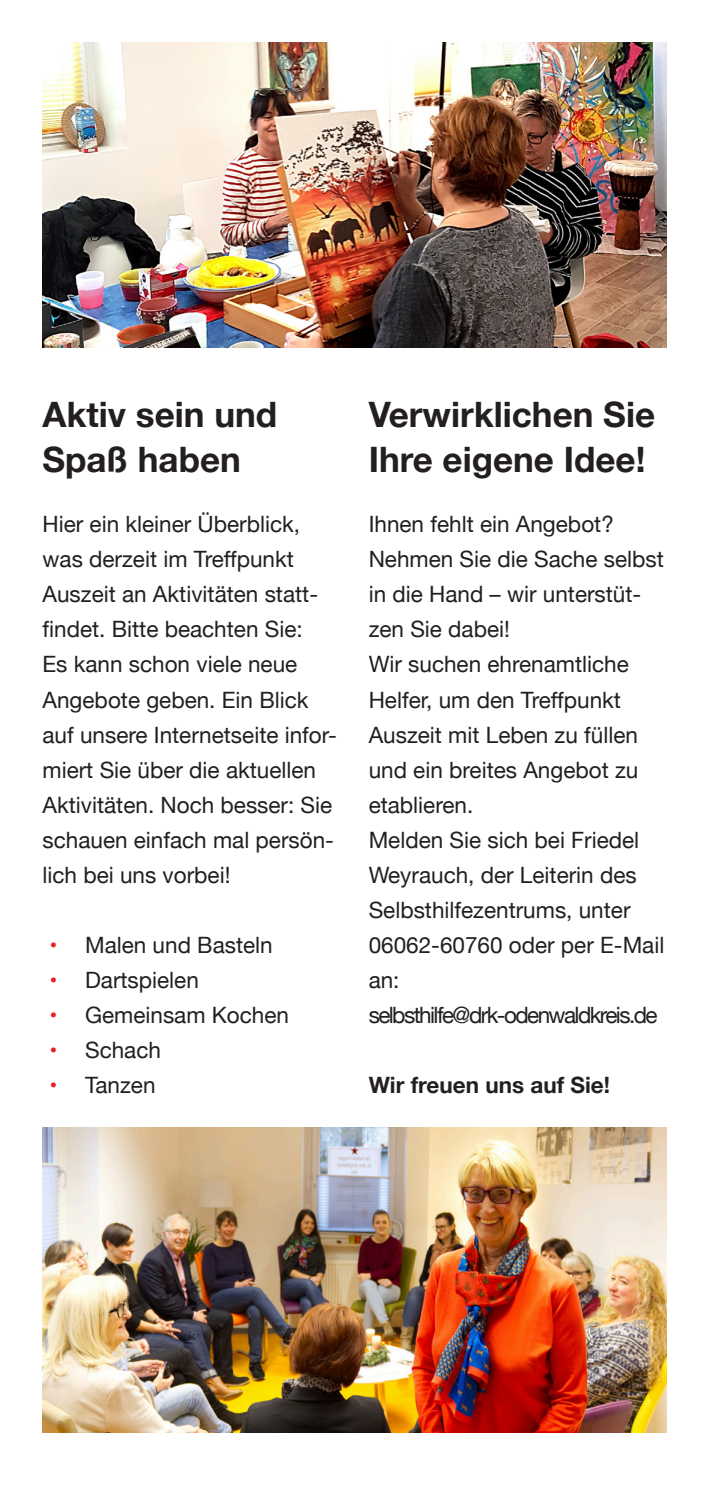
<style>
.page{position:relative;width:709px;height:1489px;background:#fff}
.page>*{position:absolute;margin:0;border:0;box-sizing:border-box;transform-origin:0 0}
.t1{font:700 35px/45px "Helvetica Neue";color:#231f20}
.t2{font:22.5px/35px "Helvetica Neue";color:#231f20}
.t3{font:700 22.5px "Helvetica Neue";color:#231f20}
.s1{color:#ee1d23}
</style>
<div class="page">
<img style="left:43px;top:43px;width:623px;height:304px">
<img style="left:43px;top:1127px;width:623px;height:305px">
<h1 class="t1" style="left:43px;top:391px;width:236px">Aktiv sein und<br>Spaß haben</h1>
<p class="t2" style="left:43px;top:506px;width:296px">Hier ein kleiner Überblick, was derzeit im Treffpunkt<br>Auszeit an Aktivitäten statt&shy;findet. Bitte beachten Sie:<br>Es kann schon viele neue<br>Angebote geben. Ein Blick auf unsere Internetseite infor&shy;miert Sie über die aktuellen<br>Aktivitäten. Noch besser: Sie schauen einfach mal persön&shy;lich bei uns vorbei!</p>
<p class="t2" style="left:50px;top:926px;width:224px"><span class="s1">•</span> Malen und Basteln</p>
<p class="t2" style="left:50px;top:961px;width:151px"><span class="s1">•</span> Dartspielen</p>
<p class="t2" style="left:50px;top:996px;width:241px"><span class="s1">•</span> Gemeinsam Kochen</p>
<p class="t2" style="left:50px;top:1031px;width:113px"><span class="s1">•</span> Schach</p>
<p class="t2" style="left:50px;top:1066px;width:107px"><span class="s1">•</span> Tanzen</p>
<h1 class="t1" style="left:369px;top:391px;width:288px">Verwirklichen Sie<br>Ihre eigene Idee!</h1>
<p class="t2" style="left:369px;top:506px;width:297px">Ihnen fehlt ein Angebot?<br>Nehmen Sie die Sache selbst in die Hand – wir unterstüt&shy;zen Sie dabei!<br>Wir suchen ehrenamtliche<br>Helfer, um den Treffpunkt<br>Auszeit mit Leben zu füllen und ein breites Angebot zu etablieren.<br>Melden Sie sich bei Friedel<br>Weyrauch, der Leiterin des<br>Selbsthilfezentrums, unter<br>06062-60760 oder per E-Mail an: selbsthilfe@drk-odenwaldkreis.de</p>
<p class="t3" style="left:369px;top:1070px;width:243px">Wir freuen uns auf Sie!</p>
</div>
